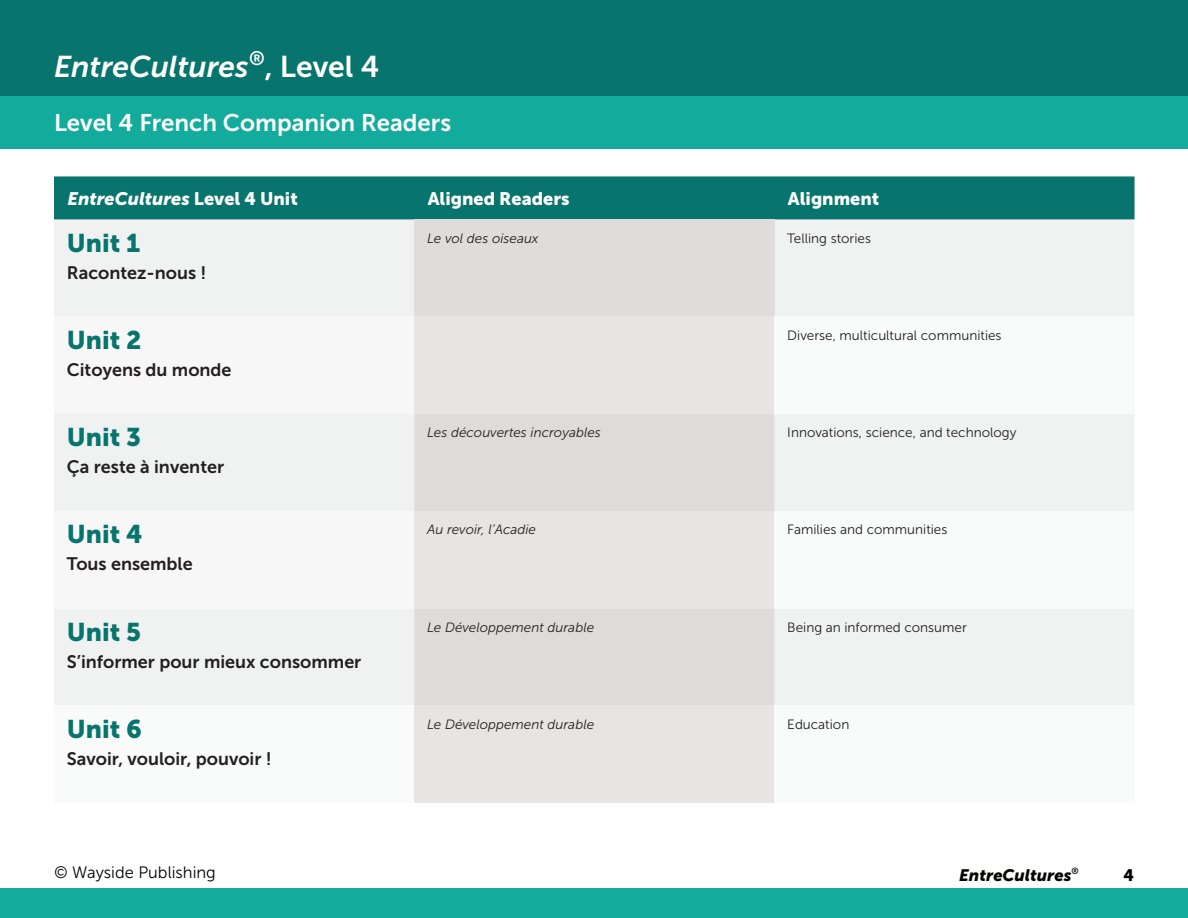
<style>
.page{position:relative;width:1188px;height:918px;background:#fff}
.page>*{position:absolute;margin:0;border:0;box-sizing:border-box;transform-origin:0 0}
.t1{font:italic 30px "Museo Sans 700";color:#fff}
.t2{font:25.5px "Museo Sans 900";color:#07746d}
.t3{font:24px "Museo Sans 700";color:#fff}
.t4{font:18px "Museo Sans 700";color:#231f20}
.t5{font:italic 18px "Museo Sans 900";color:#fff}
.t6{font:18px "Museo Sans 900";color:#fff}
.t7{font:16.5px "Museo Sans 300";color:#040503}
.t8{font:italic 16.5px "Museo Sans 900";color:#040503}
.t9{font:16.5px "Museo Sans 900";color:#040503}
.t10{font:13.5px "Museo Sans 300";color:#231f20}
.t11{font:italic 13.5px "Museo Sans 300";color:#231f20}
.t12{font:9px "Museo Sans 700";color:#040503}
.s1{font-style:normal}
</style>
<div class="page">
<div style="left:54px;top:176px;width:1081px;height:44px;background:#07746d"></div>
<div style="left:54px;top:220px;width:1080px;height:485px;background:#f0f1f1"></div>
<div style="left:414px;top:220px;width:360px;height:97px;background:#e0dcdc"></div>
<div style="left:54px;top:317px;width:360px;height:97px;background:#f7f7f7"></div>
<div style="left:414px;top:317px;width:360px;height:97px;background:#e8e4e3"></div>
<div style="left:774px;top:317px;width:361px;height:97px;background:#f9fafa"></div>
<div style="left:414px;top:414px;width:360px;height:292px;background:#e0dbdb"></div>
<div style="left:54px;top:511px;width:360px;height:97px;background:#f7f7f7"></div>
<div style="left:414px;top:511px;width:360px;height:97px;background:#e8e4e3"></div>
<div style="left:774px;top:511px;width:361px;height:97px;background:#f9fafa"></div>
<div style="left:54px;top:706px;width:360px;height:97px;background:#f9fafa"></div>
<div style="left:414px;top:706px;width:360px;height:97px;background:#e8e4e3"></div>
<div style="left:774px;top:706px;width:361px;height:97px;background:#f9fafa"></div>
<div style="left:0;top:0;width:1188px;height:96px;background:#07746d"></div>
<div style="left:0;top:96px;width:1188px;height:52px;background:#12ab9c"></div>
<div style="left:0;top:889px;width:1188px;height:29px;background:#12ab9c"></div>
<p class="t1" style="left:54px;top:49px;width:327px">EntreCultures<sup>®</sup><span class="s1">, Level 4</span></p>
<p class="t3" style="left:54px;top:109px;width:399px">Level 4 French Companion Readers</p>
<p class="t5" style="left:68px;top:188px;width:232px">EntreCultures <span class="s1">Level 4 Unit</span></p>
<p class="t6" style="left:428px;top:188px;width:143px">Aligned Readers</p>
<p class="t6" style="left:788px;top:188px;width:93px">Alignment</p>
<p class="t2" style="left:67px;top:228px;width:75px">Unit 1</p>
<p class="t4" style="left:67px;top:263px;width:141px">Racontez-nous !</p>
<p class="t11" style="left:427px;top:231px;width:113px">Le vol des oiseaux</p>
<p class="t10" style="left:787px;top:231px;width:85px">Telling stories</p>
<p class="t2" style="left:67px;top:326px;width:76px">Unit 2</p>
<p class="t4" style="left:67px;top:360px;width:166px">Citoyens du monde</p>
<p class="t2" style="left:67px;top:423px;width:76px">Unit 3</p>
<p class="t4" style="left:67px;top:457px;width:159px">Ça reste à inventer</p>
<p class="t2" style="left:67px;top:520px;width:77px">Unit 4</p>
<p class="t4" style="left:67px;top:554px;width:127px">Tous ensemble</p>
<p class="t2" style="left:67px;top:617px;width:76px">Unit 5</p>
<p class="t4" style="left:67px;top:651px;width:296px">S’informer pour mieux consommer</p>
<p class="t2" style="left:67px;top:714px;width:77px">Unit 6</p>
<p class="t4" style="left:67px;top:749px;width:206px">Savoir, vouloir, pouvoir !</p>
<p class="t10" style="left:787px;top:328px;width:216px">Diverse, multicultural communities</p>
<p class="t11" style="left:427px;top:425px;width:175px">Les découvertes incroyables</p>
<p class="t10" style="left:787px;top:425px;width:231px">Innovations, science, and technology</p>
<p class="t11" style="left:427px;top:522px;width:110px">Au revoir, l’Acadie</p>
<p class="t10" style="left:787px;top:522px;width:162px">Families and communities</p>
<p class="t11" style="left:427px;top:620px;width:168px">Le Développement durable</p>
<p class="t10" style="left:787px;top:620px;width:181px">Being an informed consumer</p>
<p class="t11" style="left:427px;top:717px;width:168px">Le Développement durable</p>
<p class="t10" style="left:787px;top:717px;width:64px">Education</p>
<p class="t7" style="left:54px;top:863px;width:163px">© Wayside Publishing</p>
<p class="t9" style="left:1123px;top:866px;width:12px">4</p>
<p class="t8" style="left:959px;top:866px;width:114px">EntreCultures</p>
<p class="t12" style="left:1071px;top:866px;width:9px">®</p>
</div>
